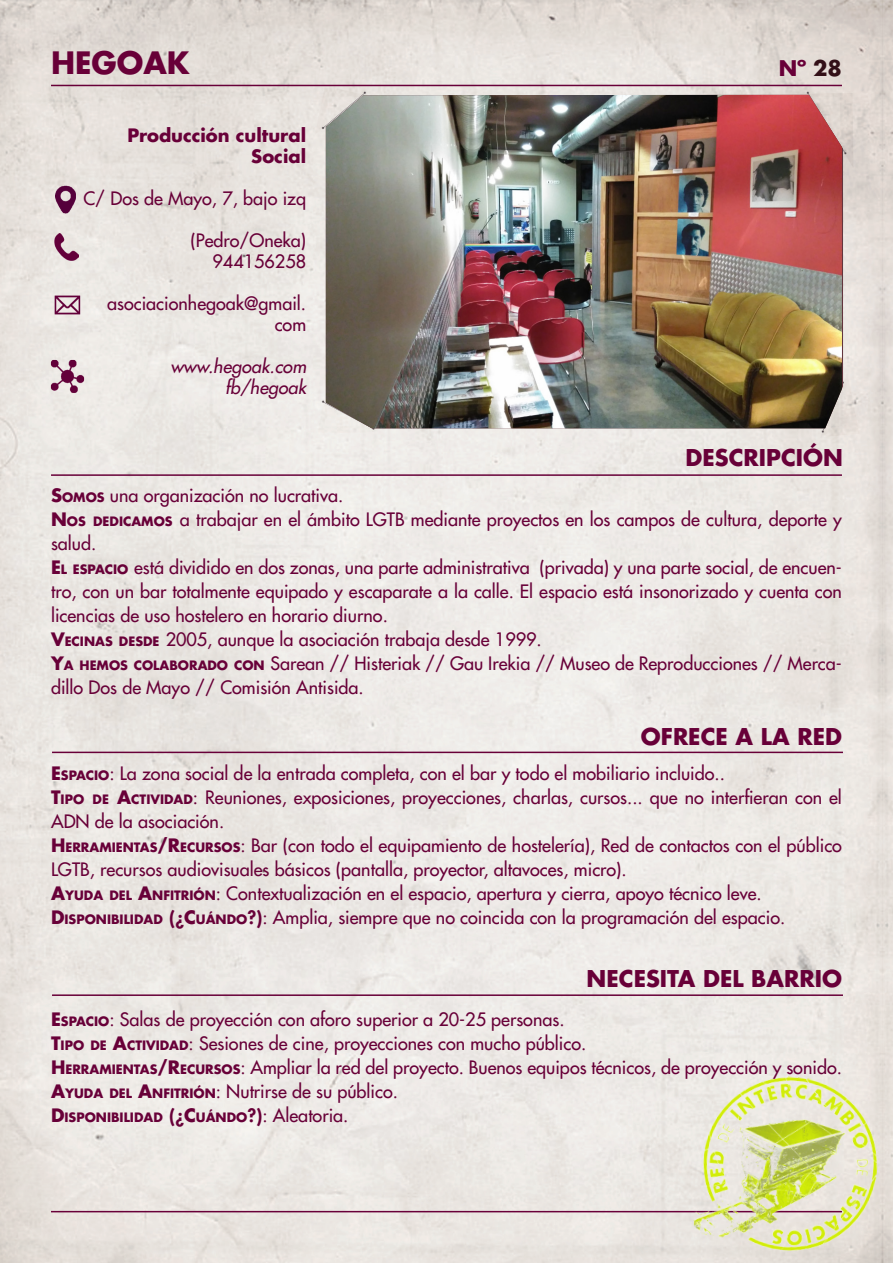
<style>
.page{position:relative;width:893px;height:1263px;background:#fff}
.page>*{position:absolute;margin:0;border:0;box-sizing:border-box;transform-origin:0 0}
.t1{font:700 30px "Futura LT";color:#680038}
.t2{font:700 22.5px "Futura LT";color:#680038}
.t3{font:700 21px "Futura LT";color:#680038}
.t4{font:18px/24px "Futura LT";color:#680038}
.t5{font:700 18px "Futura LT";color:#680038}
.t6{font:italic 18px "Futura LT";color:#680038}
.t7{font:700 12.6px "Futura LT";color:#680038}
.s1{color:#331017}
.s2{font-weight:700}
.s3{font-weight:700;font-size:12.6px}
.s4{font-style:inherit}
.s5{font-weight:800}
.s6{font-size:18px}
.s7{font-weight:800;font-size:18px}
.s8{font-weight:400;font-size:18px}
</style>
<div class="page">
<img style="left:0;top:0;width:893px;height:1263px">
<img style="left:326px;top:95px;width:516px;height:333px">
<hr style="left:51px;top:85px;width:791px;height:1px;background:#680038">
<hr style="left:51px;top:474px;width:791px;height:2px;background:#680038">
<hr style="left:52px;top:752px;width:791px;height:1px;background:#680038">
<hr style="left:52px;top:994px;width:791px;height:2px;background:#680038">
<hr style="left:51px;top:1211px;width:791px;height:1px;background:#690039">
<img style="left:53px;top:183px;width:28px;height:32px">
<img style="left:51px;top:294px;width:32px;height:22px">
<img style="left:52px;top:233px;width:27px;height:27px">
<img style="left:691px;top:1068px;width:195px;height:193px">
<img style="left:50px;top:358px;width:35px;height:35px">
<p class="t1" style="left:51px;top:43px;width:140px">HEGOAK</p>
<p class="t3" style="left:779px;top:54px;width:65px">Nº <span class="s1">28</span></p>
<p class="t5" style="left:127px;top:123px;width:180px">Producción cultural</p>
<p class="t5" style="left:251px;top:144px;width:56px">Social</p>
<p class="t4" style="left:83px;top:186px;width:224px">C/ Dos de Mayo, 7, bajo izq</p>
<p class="t4" style="left:191px;top:228px;width:117px">(Pedro/Oneka)</p>
<p class="t4" style="left:213px;top:249px;width:95px">944156258</p>
<p class="t4" style="left:107px;top:293px;width:201px;line-height:21px;text-align:right">asociacionhegoak@gmail. com</p>
<p class="t6" style="left:170px;top:355px;width:137px">www.hegoak.com</p>
<p class="t6" style="left:225px;top:376px;width:83px">fb/hegoak</p>
<p class="t2" style="left:686px;top:442px;width:159px">DESCRIPCIÓN</p>
<p class="t4" style="left:51px;top:483px;width:294px"><span class="s2">S</span><span class="s3">OMOS</span> una organización no lucrativa.</p>
<p class="t4" style="left:51px;top:507px;width:792px"><span class="s2">N</span> <span class="s3">OS DEDICAMOS</span> a trabajar en el ámbito LGTB mediante proyectos en los campos de cultura, deporte y salud.</p>
<p class="t4" style="left:51px;top:555px;width:792px;text-align:justify"><span class="s2">E</span><span class="s3">L ESPACIO</span> está dividido en dos zonas, una parte administrativa (privada) y una parte social, de encuen&shy;tro, con un bar totalmente equipado y escaparate a la calle. El espacio está insonorizado y cuenta con licencias de uso hostelero en horario diurno.</p>
<p class="t4" style="left:51px;top:627px;width:492px"><span class="s2">V</span><span class="s3">ECINAS DESDE</span> 2005, aunque la asociación trabaja desde 1999.</p>
<p class="t4" style="left:51px;top:651px;width:792px"><span class="s2">Y</span><span class="s3">A HEMOS COLABORADO CON</span> Sarean // Histeriak // Gau Irekia // Museo de Reproducciones // Merca&shy;dillo Dos de Mayo // Comisión Antisida.</p>
<p class="t2" style="left:641px;top:722px;width:203px">OFRECE A LA RED</p>
<p class="t4" style="left:51px;top:761px;width:675px"><span class="s2">E</span><span class="s3">SPACIO</span>: La zona social de la entrada completa, con el bar y todo el mobiliario incluido.<span class="s4">.</span></p>
<p class="t4" style="left:51px;top:785px;width:792px"><span class="s2">T</span><span class="s3">IPO DE</span> <span class="s2">A</span><span class="s3">CTIVIDAD</span>: Reuniones, exposiciones, proyecciones, charlas, cursos... que no interfieran con el<br>ADN de la asociación.</p>
<p class="t4" style="left:51px;top:833px;width:792px"><span class="s2">H</span><span class="s3">ERRAMIENTAS</span><span class="s2">/R</span><span class="s3">ECURSOS</span>: Bar (con todo el equipamiento de hostelería), Red de contactos con el público<br>LGTB, recursos audiovisuales básicos (pantalla, proyector, altavoces, micro).</p>
<p class="t4" style="left:51px;top:881px;width:712px"><span class="s2">A</span><span class="s3">YUDA DEL</span> <span class="s2">A</span><span class="s3">NFITRIÓN</span>: Contextualización en el espacio, apertura y cierra, apoyo técnico leve.</p>
<p class="t4" style="left:51px;top:905px;width:736px"><span class="s2">D</span><span class="s3">ISPONIBILIDAD</span> <span class="s2">(</span><span class="s5">¿</span><span class="s2">C</span><span class="s3">UÁNDO</span><span class="s5">?</span><span class="s2">)</span>: Amplia, siempre que no coincida con la programación del espacio.</p>
<p class="t2" style="left:587px;top:963px;width:257px">NECESITA DEL BARRIO</p>
<p class="t4" style="left:51px;top:1007px;width:515px"><span class="s2">E</span><span class="s3">SPACIO</span>: Salas de proyección con aforo superior a 20-25 personas.</p>
<p class="t4" style="left:51px;top:1031px;width:537px"><span class="s2">T</span><span class="s3">IPO DE</span> <span class="s2">A</span><span class="s3">CTIVIDAD</span>: Sesiones de cine, proyecciones con mucho público.</p>
<p class="t4" style="left:51px;top:1055px;width:792px"><span class="s2">H</span><span class="s3">ERRAMIENTAS</span><span class="s2">/R</span><span class="s3">ECURSOS</span>: Ampliar la red del proyecto. Buenos equipos técnicos, de proyección y sonido.</p>
<p class="t4" style="left:51px;top:1079px;width:349px"><span class="s2">A</span><span class="s3">YUDA DEL</span> <span class="s2">A</span><span class="s3">NFITRIÓN</span>: Nutrirse de su público.</p>
<p class="t7" style="left:51px;top:1109px;width:299px"><span class="s6">D</span>ISPONIBILIDAD <span class="s6">(</span><span class="s7">¿</span><span class="s6">C</span>UÁNDO<span class="s7">?</span><span class="s6">)</span><span class="s8">: Aleatoria.</span></p>
</div>
